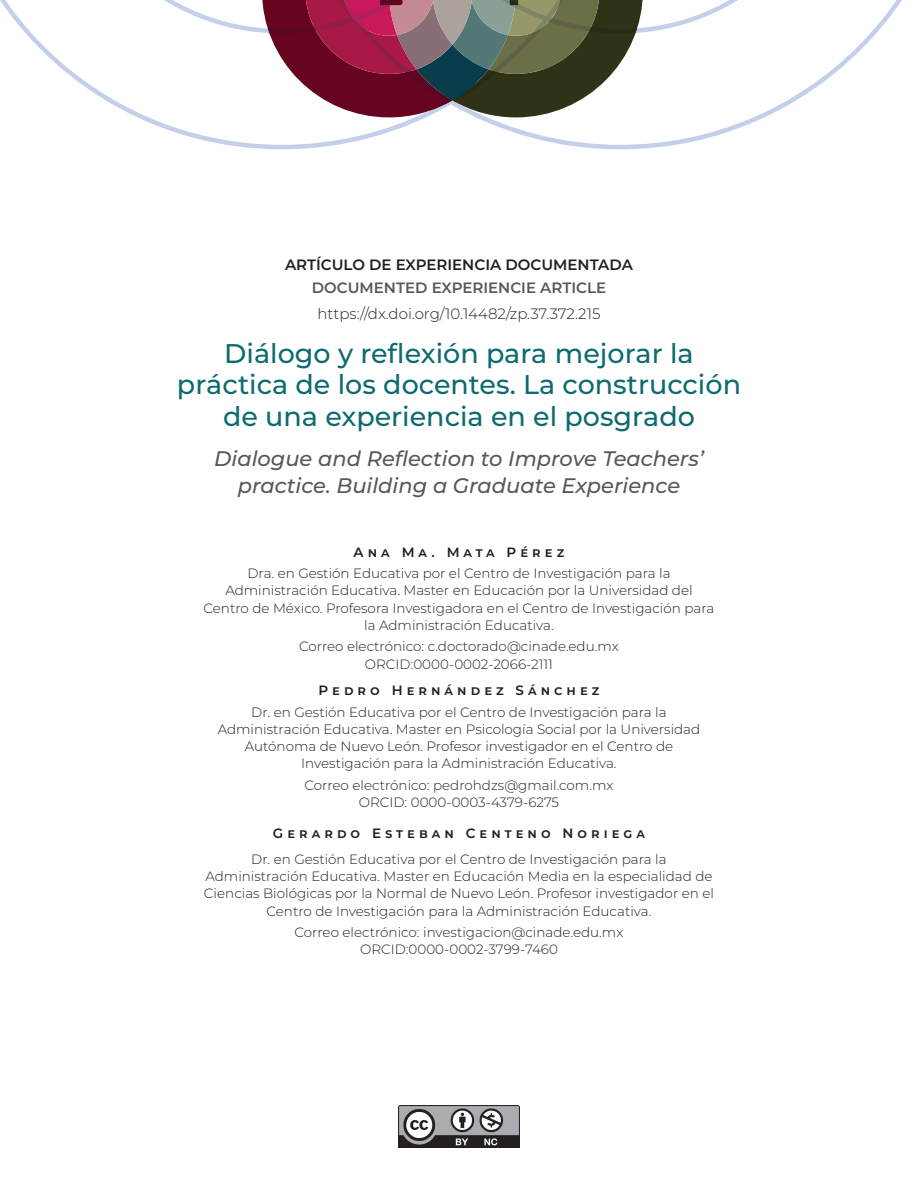
<style>
.page{position:relative;width:918px;height:1188px;background:#fff}
.page>*{position:absolute;margin:0;border:0;box-sizing:border-box;transform-origin:0 0}
.t1{font:500 27px/31.5px "Montserrat";color:#0d6b70;text-align:center}
.t2{font:italic 500 21px/27px "Montserrat";color:#57585a;text-align:center}
.t3{font:300 15px "Montserrat";color:#231f20}
.t4{font:600 15px "Montserrat";color:#231f20}
.t5{font:600 15px "Montserrat";color:#57585a}
.t6{font:300 13.5px/17.2px "Montserrat";color:#231f20;text-align:center}
.t7{font:600 13.5px "Montserrat";letter-spacing:.3em;color:#231f20}
</style>
<div class="page">
<svg style="left:0;top:0;width:902px;height:149px"></svg>
<svg style="left:262px;top:0;width:381px;height:117px"></svg>
<img style="left:398px;top:1105px;width:122px;height:43px">
<p class="t4" style="left:285px;top:254px;width:349px">ARTÍCULO DE EXPERIENCIA DOCUMENTADA</p>
<p class="t5" style="left:312px;top:277px;width:296px">DOCUMENTED EXPERIENCIE ARTICLE</p>
<p class="t3" style="left:318px;top:303px;width:284px">https://dx.doi.org/10.14482/zp.37.372.215</p>
<h1 class="t1" style="left:177px;top:336px;width:566px">Diálogo y reflexión para mejorar la práctica de los docentes. La construcción de una experiencia en el posgrado</h1>
<h2 class="t2" style="left:214px;top:444px;width:491px">Dialogue and Reflection to Improve Teachers’ practice. Building a Graduate Experience</h2>
<p class="t7" style="left:354px;top:542px;width:212px">Ana Ma. Mata Pérez</p>
<p class="t6" style="left:204px;top:564px;width:512px">Dra. en Gestión Educativa por el Centro de Investigación para la Administración Educativa. Master en Educación por la Universidad del Centro de México. Profesora Investigadora en el Centro de Investigación para la Administración Educativa.</p>
<p class="t6" style="left:299px;top:638px;width:321px">Correo electrónico: c.doctorado@cinade.edu.mx<br>ORCID:0000-0002-2066-2111</p>
<p class="t7" style="left:318px;top:681px;width:283px">Pedro Hernández Sánchez</p>
<p class="t6" style="left:218px;top:703px;width:484px">Dr. en Gestión Educativa por el Centro de Investigación para la Administración Educativa. Master en Psicología Social por la Universidad Autónoma de Nuevo León. Profesor investigador en el Centro de Investigación para la Administración Educativa.</p>
<p class="t6" style="left:305px;top:776px;width:310px">Correo electrónico: pedrohdzs@gmail.com.mx<br>ORCID: 0000-0003-4379-6275</p>
<p class="t7" style="left:273px;top:824px;width:374px">Gerardo Esteban Centeno Noriega</p>
<p class="t6" style="left:204px;top:850px;width:511px">Dr. en Gestión Educativa por el Centro de Investigación para la Administración Educativa. Master en Educación Media en la especialidad de Ciencias Biológicas por la Normal de Nuevo León. Profesor investigador en el Centro de Investigación para la Administración Educativa.</p>
<p class="t6" style="left:295px;top:923px;width:330px">Correo electrónico: investigacion@cinade.edu.mx<br>ORCID:0000-0002-3799-7460</p>
</div>
